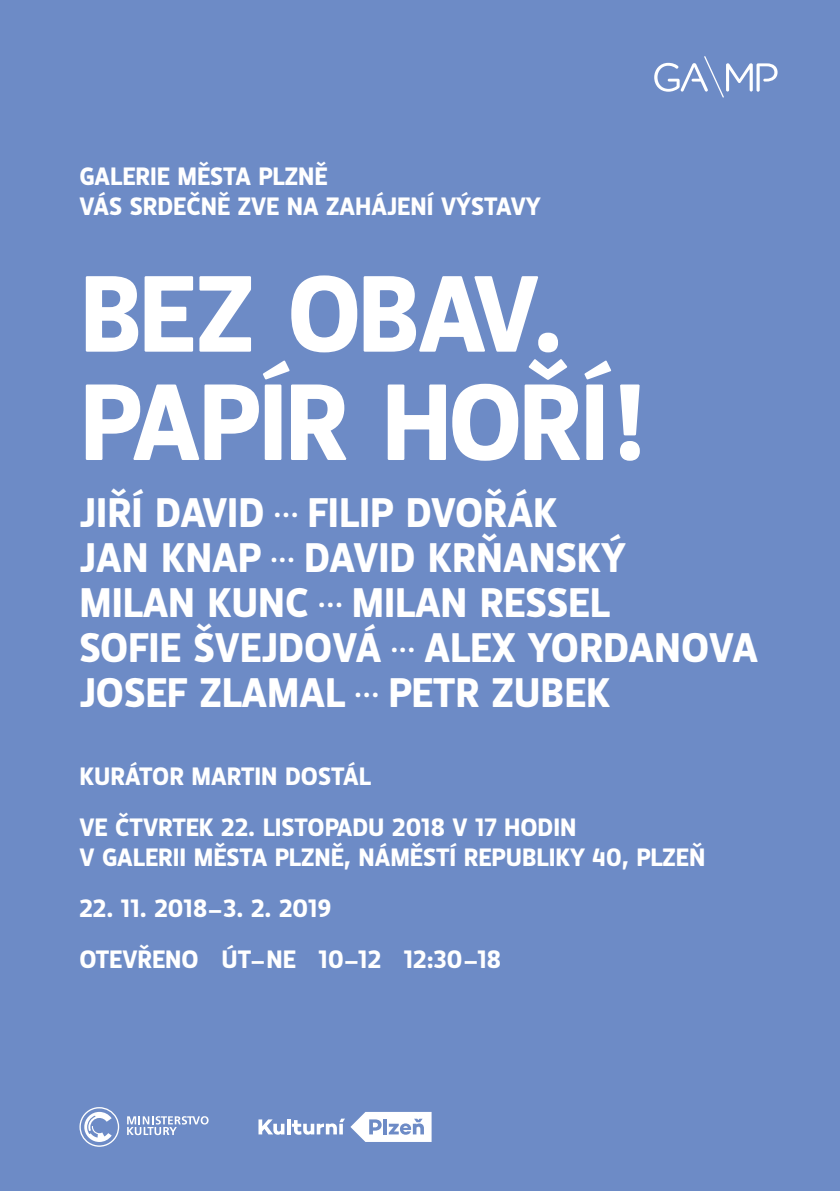
<style>
.page{position:relative;width:840px;height:1191px;background:#fff}
.page>*{position:absolute;margin:0;border:0;box-sizing:border-box;transform-origin:0 0}
.t1{font:700 104.6px/108.2px "Botanika Std";letter-spacing:-.035em;color:#fff}
.t2{font:700 40px/45px "Botanika Std";color:#fff}
.t3{font:700 24.2px/51px "Botanika Std";color:#fff}
</style>
<div class="page">
<div style="left:0;top:0;width:839px;height:1191px;background:#6d8bc6"></div>
<svg style="left:258px;top:1119px;width:26px;height:15px"></svg>
<hr style="left:287px;top:1118px;width:3px;height:16px;background:#fff">
<svg style="left:292px;top:1112px;width:139px;height:30px"></svg>
<svg style="left:127px;top:1116px;width:81px;height:19px"></svg>
<svg style="left:79px;top:1107px;width:40px;height:39px"></svg>
<svg style="left:654px;top:56px;width:123px;height:42px"></svg>
<p class="t3" style="left:79px;top:163px;width:462px;line-height:29.8px">GALERIE MĚSTA PLZNĚ<br>VÁS SRDEČNĚ ZVE NA ZAHÁJENÍ VÝSTAVY</p>
<h1 class="t1" style="left:79px;top:270px;width:572px">BEZ OBAV.<br>PAPÍR HOŘÍ!</h1>
<h2 class="t2" style="left:79px;top:494px;width:679px">JIŘÍ DAVID <sup>...</sup> FILIP DVOŘÁK<br>JAN KNAP <sup>...</sup> DAVID KRŇANSKÝ<br>MILAN KUNC <sup>...</sup> MILAN RESSEL<br>SOFIE ŠVEJDOVÁ <sup>...</sup> ALEX YORDANOVA<br>JOSEF ZLAMAL <sup>...</sup> PETR ZUBEK</h2>
<p class="t3" style="left:79px;top:753px;width:498px">KURÁTOR MARTIN DOSTÁL<br>VE ČTVRTEK 22. LISTOPADU 2018 V 17 HODIN</p>
<p class="t3" style="left:79px;top:834px;width:627px">V GALERII MĚSTA PLZNĚ, NÁMĚSTÍ REPUBLIKY 40, PLZEŇ</p>
<p class="t3" style="left:79px;top:885px;width:423px">22. 11. 2018–3. 2. 2019<br>OTEVŘENO ÚT–NE 10–12 12:30–18</p>
</div>
